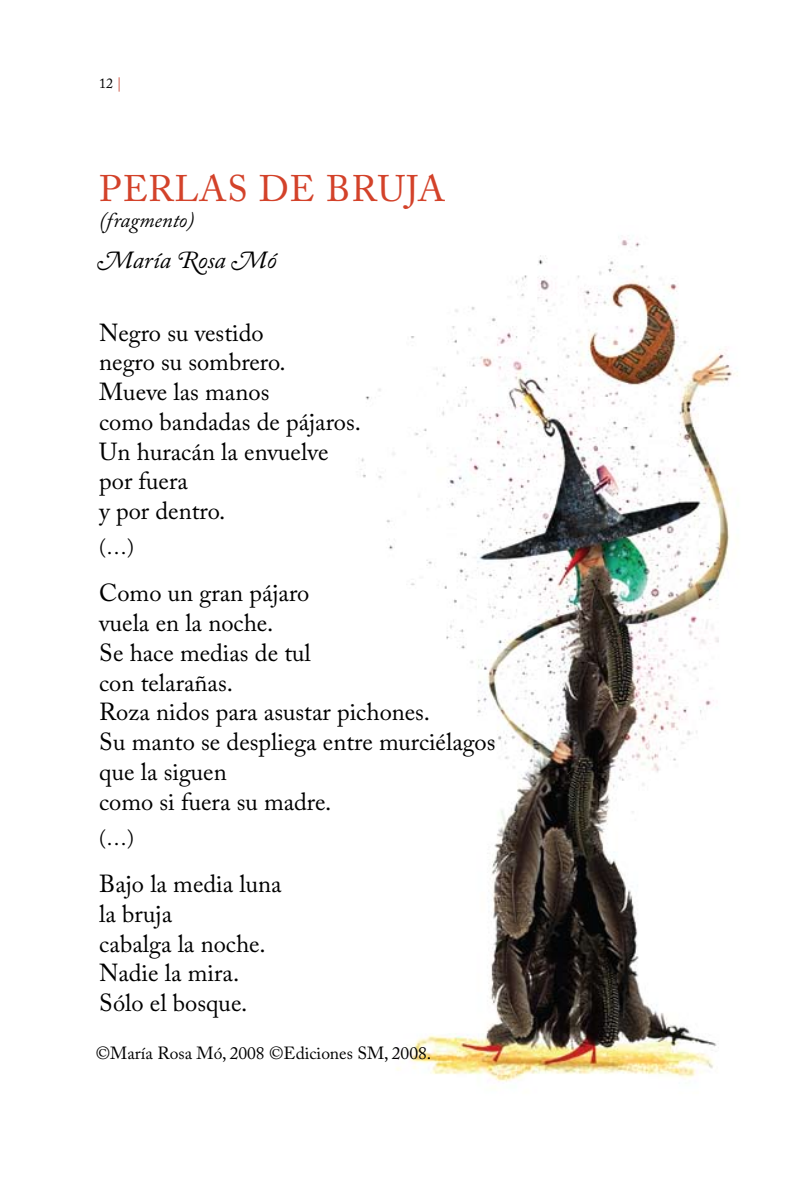
<style>
.page{position:relative;width:794px;height:1191px;background:#fff}
.page>*{position:absolute;margin:0;border:0;box-sizing:border-box;transform-origin:0 0}
.t1{font:36.75px "Adobe Caslon Pro";letter-spacing:.025em;color:#d3422a}
.t2{font:24.5px/29.8px "Adobe Caslon Pro";color:#000}
.t3{font:italic 24.5px "Adobe Caslon Pro";color:#000}
.t4{font:italic 21px "Adobe Caslon Pro";color:#000}
.t5{font:21px "Adobe Caslon Pro";color:#000}
.t6{font:17.5px "Adobe Caslon Pro";color:#000}
.t7{font:14px "Adobe Caslon Pro";color:#000}
.s1{color:#c63c27}
</style>
<div class="page">
<img style="left:360px;top:236px;width:378px;height:846px">
<p class="t7" style="left:99px;top:75px;width:24px">12 <span class="s1">|</span></p>
<h1 class="t1" style="left:99px;top:166px;width:347px">PERLAS DE BRUJA</h1>
<p class="t4" style="left:99px;top:207px;width:97px">(fragmento)</p>
<p class="t3" style="left:97px;top:245px;width:180px">María Rosa Mó</p>
<p class="t2" style="left:99px;top:317px;width:263px">Negro su vestido<br>negro su sombrero.<br>Mueve las manos<br>como bandadas de pájaros.<br>Un huracán la envuelve por fuera<br>y por dentro.</p>
<p class="t5" style="left:99px;top:534px;width:36px">(…)</p>
<p class="t2" style="left:99px;top:578px;width:398px">Como un gran pájaro<br>vuela en la noche.<br>Se hace medias de tul<br>con telarañas.<br>Roza nidos para asustar pichones.<br>Su manto se despliega entre murciélagos que la siguen<br>como si fuera su madre.</p>
<p class="t5" style="left:99px;top:825px;width:36px">(…)</p>
<p class="t2" style="left:99px;top:868px;width:184px">Bajo la media luna la bruja<br>cabalga la noche.<br>Nadie la mira.<br>Sólo el bosque.</p>
<p class="t6" style="left:96px;top:1042px;width:337px">©María Rosa Mó, 2008 ©Ediciones SM, 2008.</p>
</div>
